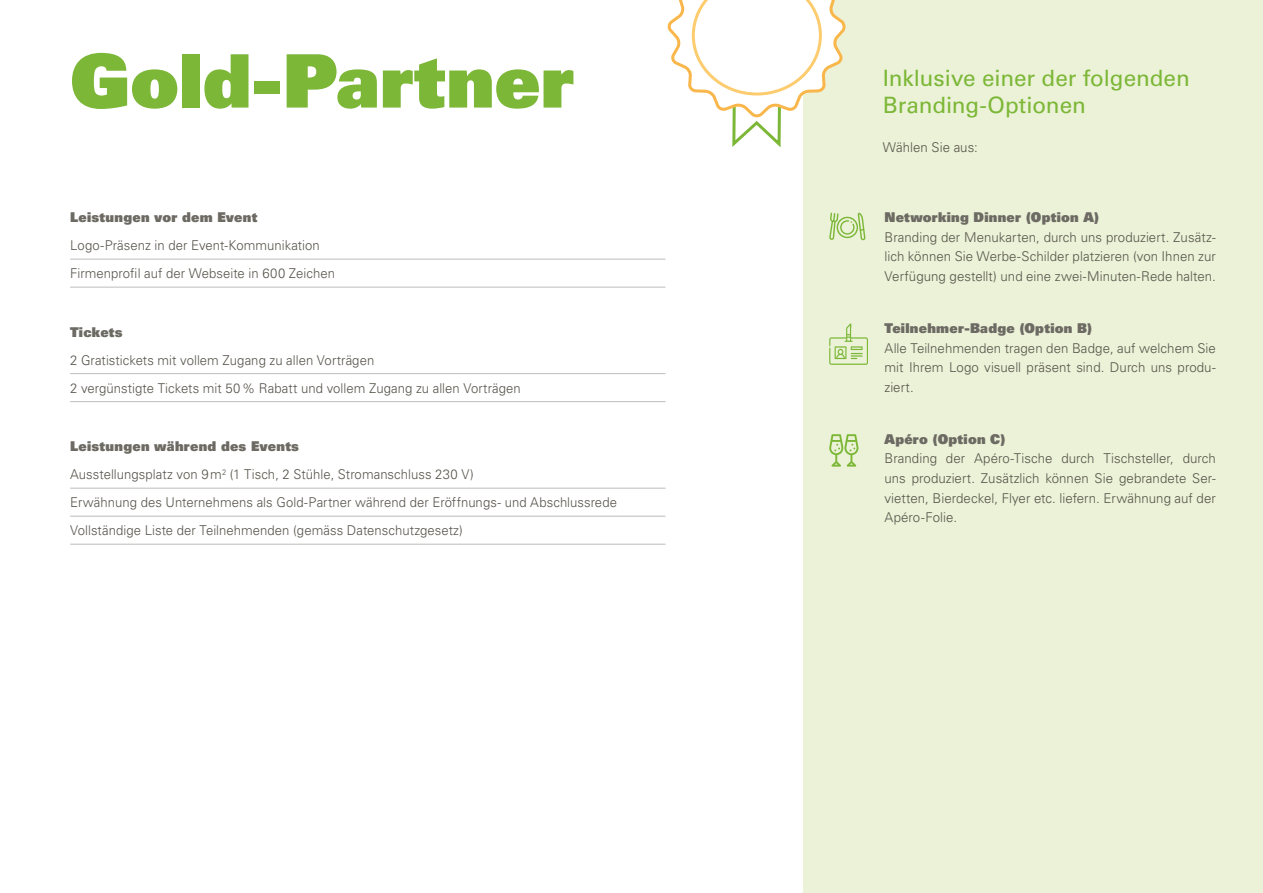
<style>
.page{position:relative;width:1263px;height:893px;background:#fff}
.page>*{position:absolute;margin:0;border:0;box-sizing:border-box;transform-origin:0 0}
.t1{font:73.8px "Univers LT Std X Black";color:#7cb737}
.t2{font:22.5px/27px "Univers LT Std";letter-spacing:-.005em;color:#7cb737}
.t3{font:300 13.5px/19.5px "Univers LT Std";letter-spacing:.005em;color:#57544b}
.t4{font:13.5px "Univers LT Std X Black";letter-spacing:.02em;color:#6d6a63}
</style>
<div class="page">
<div style="left:804px;top:0;width:459px;height:893px;background:#ebf2d7"></div>
<svg style="left:667px;top:0;width:179px;height:151px"></svg>
<hr style="left:70px;top:259px;width:595px;height:1px;background:#bcbcba">
<hr style="left:70px;top:287px;width:595px;height:1px;background:#bcbcba">
<hr style="left:70px;top:373px;width:595px;height:1px;background:#bcbcba">
<hr style="left:70px;top:401px;width:595px;height:1px;background:#bcbcba">
<hr style="left:70px;top:488px;width:595px;height:1px;background:#bcbcba">
<hr style="left:70px;top:516px;width:595px;height:1px;background:#bcbcba">
<hr style="left:70px;top:544px;width:595px;height:1px;background:#bcbcba">
<svg style="left:829px;top:213px;width:36px;height:27px"></svg>
<svg style="left:829px;top:323px;width:39px;height:42px"></svg>
<svg style="left:829px;top:434px;width:30px;height:33px"></svg>
<h1 class="t1" style="left:70px;top:33px;width:505px">Gold-Partner</h1>
<p class="t4" style="left:70px;top:209px;width:189px">Leistungen vor dem Event</p>
<p class="t3" style="left:70px;top:232px;width:266px;line-height:28px">Logo-Präsenz in der Event-Kommunikation<br>Firmenprofil auf der Webseite in 600 Zeichen</p>
<p class="t4" style="left:70px;top:323px;width:54px">Tickets</p>
<p class="t3" style="left:70px;top:346px;width:452px;line-height:28px">2 Gratistickets mit vollem Zugang zu allen Vorträgen<br>2 vergünstigte Tickets mit 50% Rabatt und vollem Zugang zu allen Vorträgen</p>
<p class="t4" style="left:70px;top:438px;width:230px">Leistungen während des Events</p>
<p class="t3" style="left:70px;top:461px;width:548px;line-height:28px">Ausstellungsplatz von 9m<sup>2</sup> (1 Tisch, 2 Stühle, Stromanschluss 230 V)<br>Erwähnung des Unternehmens als Gold-Partner während der Eröffnungs- und Abschlussrede<br>Vollständige Liste der Teilnehmenden (gemäss Datenschutzgesetz)</p>
<h2 class="t2" style="left:883px;top:65px;width:308px">Inklusive einer der folgenden<br>Branding-Optionen</h2>
<p class="t3" style="left:883px;top:138px;width:97px">Wählen Sie aus:</p>
<p class="t4" style="left:884px;top:209px;width:216px">Networking Dinner (Option A)</p>
<p class="t3" style="left:884px;top:227px;width:333px;text-align:justify">Branding der Menukarten, durch uns produziert. Zusätz&shy;lich können Sie Werbe-Schilder platzieren (von Ihnen zur Verfügung gestellt) und eine zwei-Minuten-Rede halten.</p>
<p class="t4" style="left:884px;top:319px;width:209px">Teilnehmer-Badge (Option B)</p>
<p class="t3" style="left:884px;top:338px;width:333px;text-align:justify">Alle Teilnehmenden tragen den Badge, auf welchem Sie mit Ihrem Logo visuell präsent sind. Durch uns produ&shy;ziert.</p>
<p class="t4" style="left:884px;top:430px;width:122px">Apéro (Option C)</p>
<p class="t3" style="left:884px;top:449px;width:333px;text-align:justify">Branding der Apéro-Tische durch Tischsteller, durch uns produziert. Zusätzlich können Sie gebrandete Ser&shy;vietten, Bierdeckel, Flyer etc. liefern. Erwähnung auf der Apéro-Folie.</p>
</div>
